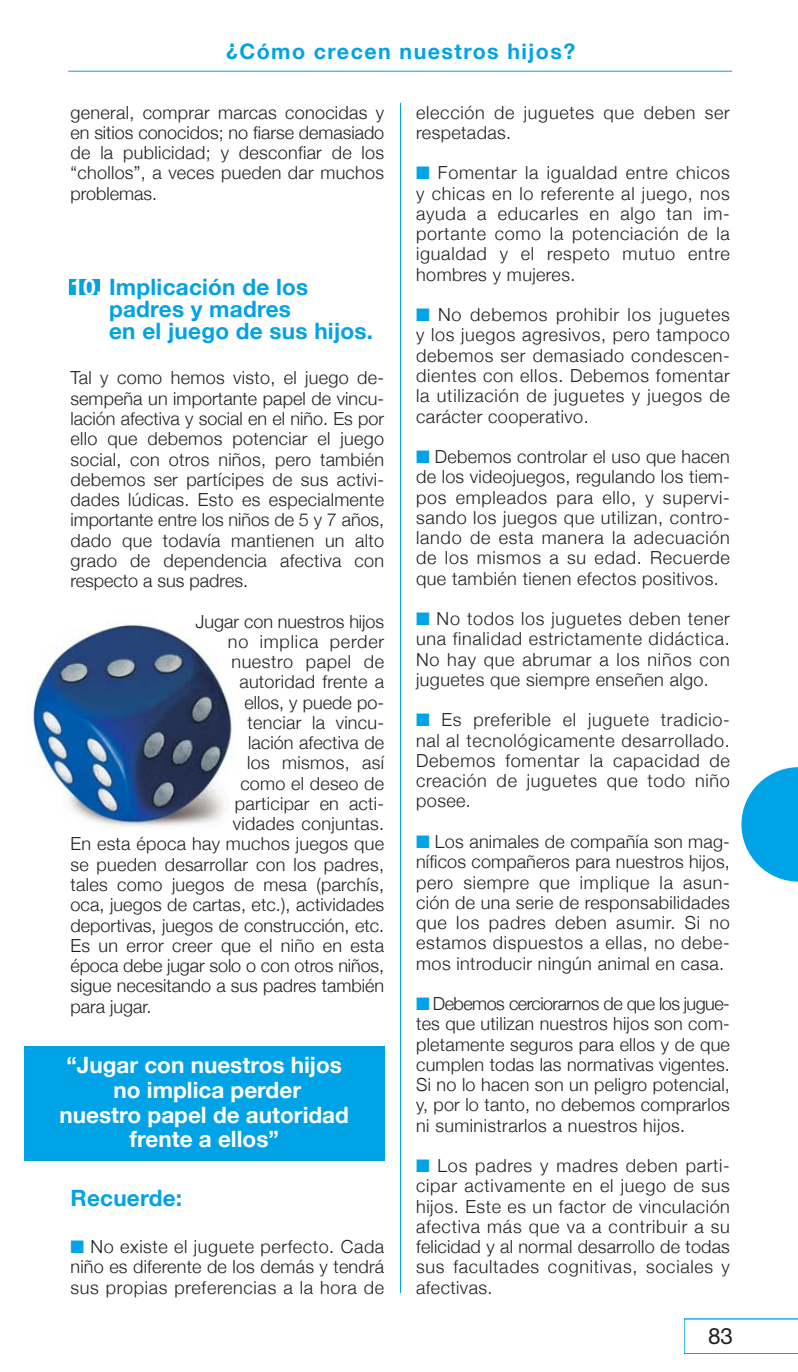
<style>
.page{position:relative;width:798px;height:1372px;background:#fff}
.page>*{position:absolute;margin:0;border:0;box-sizing:border-box;transform-origin:0 0}
.t1{font:700 22.5px/24.8px "Helvetica Neue";color:#fff;text-align:center}
.t2{font:700 22.5px/22.3px "Helvetica Neue";letter-spacing:.01em;color:#00a3e6}
.t3{font:22.5px "Helvetica Neue";color:#231f20}
.t4{font:700 21.38px "Helvetica Neue";letter-spacing:.065em;color:#00a3e6}
.t5{font:300 18px/20.2px "Helvetica Neue";letter-spacing:.015em;color:#231f20;text-align:justify}
.t6{font:300 18px/20.2px "Helvetica Neue";letter-spacing:.04em;color:#231f20}
.t7{font:300 18px "Helvetica Neue";letter-spacing:-.005em;color:#231f20}
.t8{font:300 18px "Helvetica Neue";letter-spacing:.045em;color:#231f20}
.t9{font:300 18px "Helvetica Neue";letter-spacing:.035em;color:#231f20}
.s1{color:#fff}
.s2{color:#00a3e6}
</style>
<div class="page">
<div style="left:70px;top:279px;width:30px;height:15px;background:#00a3e6"></div>
<hr style="left:68px;top:71px;width:663px;height:1px;background:#00a3e6">
<svg style="left:684px;top:1318px;width:113px;height:35px"></svg>
<hr style="left:400px;top:103px;width:1px;height:1189px;background:#00a3e6">
<svg style="left:741px;top:767px;width:56px;height:114px"></svg>
<img style="left:31px;top:622px;width:202px;height:205px">
<div style="left:24px;top:1046px;width:360px;height:114px;background:#00a3e6"></div>
<p class="t4" style="left:226px;top:38px;width:350px">¿Cómo crecen nuestros hijos?</p>
<p class="t5" style="left:70px;top:102px;width:315px">general, comprar marcas conocidas y en sitios conocidos; no fiarse demasiado de la publicidad; y desconfiar de los “chollos”, a veces pueden dar muchos problemas.</p>
<p class="t2" style="left:109px;top:275px;width:265px;text-indent:-39px"><span class="s1">10.</span> Implicación de los padres y madres<br>en el juego de sus hijos.</p>
<p class="t5" style="left:70px;top:367px;width:315px">Tal y como hemos visto, el juego de&shy;sempeña un importante papel de vincu&shy;lación afectiva y social en el niño. Es por ello que debemos potenciar el juego social, con otros niños, pero también debemos ser partícipes de sus activi&shy;dades lúdicas. Esto es especialmente importante entre los niños de 5 y 7 años, dado que todavía mantienen un alto grado de dependencia afectiva con respecto a sus padres.</p>
<p class="t5" style="left:195px;top:610px;width:190px">Jugar con nuestros hijos</p>
<p class="t8" style="left:228px;top:630px;width:158px">no implica perder</p>
<p class="t9" style="left:231px;top:650px;width:154px">nuestro papel de</p>
<p class="t5" style="left:239px;top:671px;width:146px">autoridad frente a</p>
<p class="t5" style="left:244px;top:691px;width:141px">ellos, y puede po-</p>
<p class="t5" style="left:247px;top:712px;width:138px">tenciar la vincu-</p>
<p class="t5" style="left:248px;top:732px;width:138px">lación afectiva de</p>
<p class="t5" style="left:247px;top:752px;width:138px">los mismos, así</p>
<p class="t5" style="left:240px;top:772px;width:145px">como el deseo de</p>
<p class="t5" style="left:235px;top:793px;width:151px">participar en acti-</p>
<p class="t5" style="left:233px;top:813px;width:153px">vidades conjuntas.</p>
<p class="t5" style="left:70px;top:833px;width:315px">En esta época hay muchos juegos que</p>
<p class="t5" style="left:70px;top:853px;width:315px">se pueden desarrollar con los padres,</p>
<p class="t5" style="left:70px;top:874px;width:315px">tales como juegos de mesa (parchís,</p>
<p class="t5" style="left:70px;top:894px;width:315px">oca, juegos de cartas, etc.), actividades</p>
<p class="t5" style="left:70px;top:914px;width:315px">deportivas, juegos de construcción, etc.</p>
<p class="t5" style="left:70px;top:934px;width:315px">Es un error creer que el niño en esta</p>
<p class="t7" style="left:70px;top:954px;width:315px">época debe jugar solo o con otros niños,</p>
<p class="t5" style="left:70px;top:975px;width:315px">sigue necesitando a sus padres también</p>
<p class="t5" style="left:70px;top:995px;width:83px">para jugar.</p>
<p class="t1" style="left:60px;top:1052px;width:291px">“Jugar con nuestros hijos no implica perder<br>nuestro papel de autoridad frente a ellos”</p>
<p class="t2" style="left:70px;top:1186px;width:113px">Recuerde:</p>
<p class="t5" style="left:70px;top:1236px;width:315px"><span class="s2">■</span> No existe el juguete perfecto. Cada niño es diferente de los demás y tendrá sus propias preferencias a la hora de</p>
<p class="t6" style="left:416px;top:102px;width:315px">elección de juguetes que deben ser respetadas.</p>
<p class="t5" style="left:416px;top:162px;width:315px"><span class="s2">■</span> Fomentar la igualdad entre chicos y chicas en lo referente al juego, nos ayuda a educarles en algo tan im&shy;portante como la potenciación de la igualdad y el respeto mutuo entre hombres y mujeres.</p>
<p class="t5" style="left:416px;top:304px;width:315px"><span class="s2">■</span> No debemos prohibir los juguetes y los juegos agresivos, pero tampoco debemos ser demasiado condescen&shy;dientes con ellos. Debemos fomentar la utilización de juguetes y juegos de carácter cooperativo.</p>
<p class="t5" style="left:416px;top:446px;width:315px"><span class="s2">■</span> Debemos controlar el uso que hacen de los videojuegos, regulando los tiem&shy;pos empleados para ello, y supervi&shy;sando los juegos que utilizan, contro&shy;lando de esta manera la adecuación de los mismos a su edad. Recuerde que también tienen efectos positivos.</p>
<p class="t5" style="left:416px;top:608px;width:315px"><span class="s2">■</span> No todos los juguetes deben tener una finalidad estrictamente didáctica.<br>No hay que abrumar a los niños con juguetes que siempre enseñen algo.</p>
<p class="t5" style="left:416px;top:709px;width:315px"><span class="s2">■</span> Es preferible el juguete tradicio&shy;nal al tecnológicamente desarrollado.<br>Debemos fomentar la capacidad de creación de juguetes que todo niño posee.</p>
<p class="t5" style="left:416px;top:831px;width:315px"><span class="s2">■</span> Los animales de compañía son mag&shy;níficos compañeros para nuestros hijos, pero siempre que implique la asun&shy;ción de una serie de responsabilidades que los padres deben asumir. Si no estamos dispuestos a ellas, no debe&shy;mos introducir ningún animal en casa.</p>
<p class="t5" style="left:416px;top:993px;width:315px"><span class="s2">■</span> Debemos cerciorarnos de que los jugue&shy;tes que utilizan nuestros hijos son com&shy;pletamente seguros para ellos y de que cumplen todas las normativas vigentes.<br>Si no lo hacen son un peligro potencial, y, por lo tanto, no debemos comprarlos ni suministrarlos a nuestros hijos.</p>
<p class="t5" style="left:416px;top:1155px;width:315px"><span class="s2">■</span> Los padres y madres deben parti&shy;cipar activamente en el juego de sus hijos. Este es un factor de vinculación afectiva más que va a contribuir a su felicidad y al normal desarrollo de todas sus facultades cognitivas, sociales y afectivas.</p>
<p class="t3" style="left:707px;top:1327px;width:27px">83</p>
</div>
